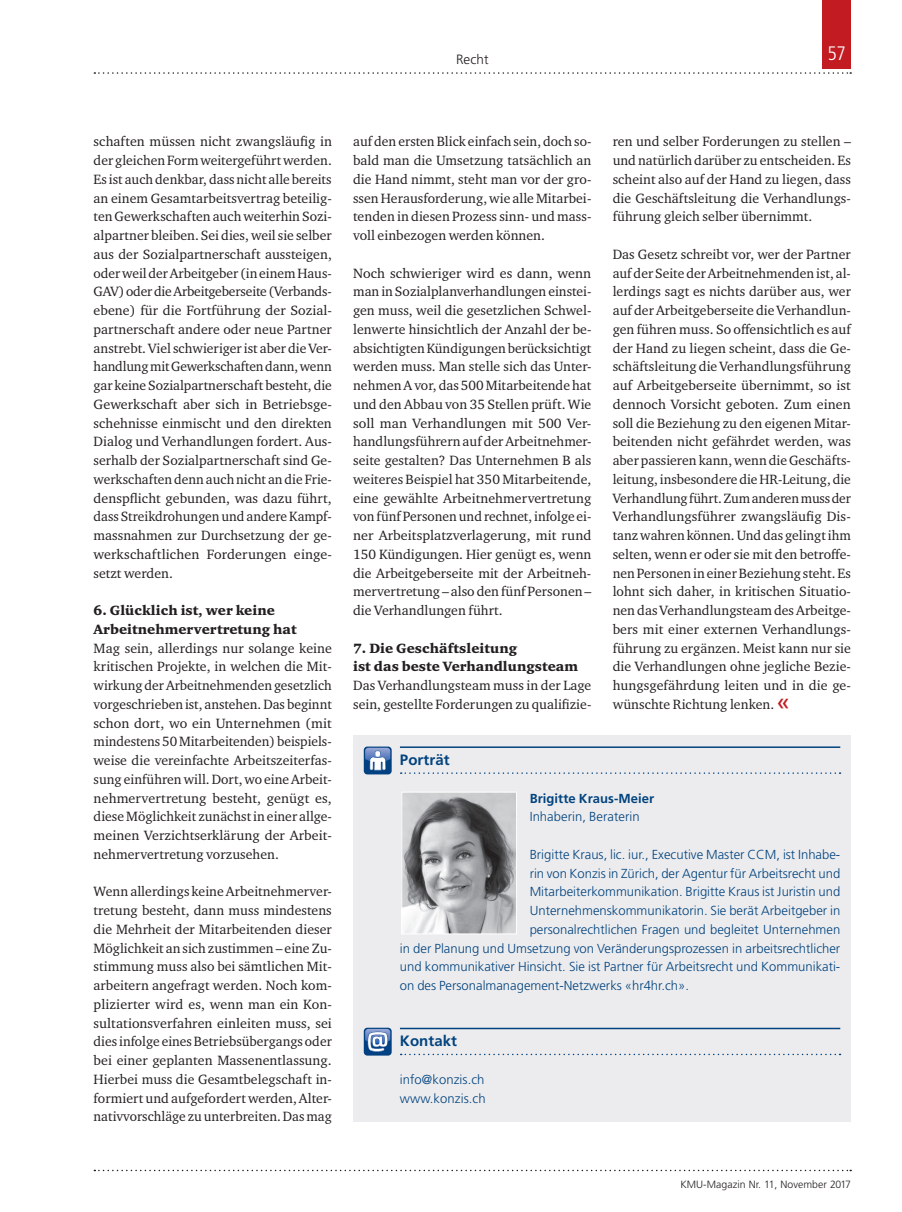
<style>
.page{position:relative;width:902px;height:1212px;background:#fff}
.page>*{position:absolute;margin:0;border:0;box-sizing:border-box;transform-origin:0 0}
.t1{font:300 condensed 19.5px "Frutiger LT Std";color:#fff}
.t2{font:700 15px "Frutiger LT Std";letter-spacing:.005em;color:#02437e}
.t3{font:13.8px/18.8px "Charter ITC Std";letter-spacing:.005em;color:#231f20;text-align:justify}
.t4{font:900 13.8px/18.8px "Charter ITC Std";letter-spacing:.005em;color:#231f20}
.t5{font:300 13.5px "Frutiger LT Std";letter-spacing:.005em;color:#231f20}
.t6{font:300 13.05px/18.8px "Frutiger LT Std";color:#02437e}
.t7{font:700 13.05px "Frutiger LT Std";letter-spacing:.005em;color:#02437e}
.t8{font:300 10.5px "Frutiger LT Std";letter-spacing:.005em;color:#231f20}
.s1{font-family:"Frutiger LT Std";font-size:24px;color:#c21c22}
</style>
<div class="page">
<svg style="left:94px;top:72px;width:757px;height:2px"></svg>
<svg style="left:94px;top:1170px;width:757px;height:1px"></svg>
<div style="left:822px;top:0;width:28px;height:68px;background:#c21c22"></div>
<div style="left:353px;top:735px;width:497px;height:386px;background:#ececee"></div>
<hr style="left:400px;top:746px;width:440px;height:2px;background:#02437e">
<svg style="left:400px;top:772px;width:440px;height:2px"></svg>
<hr style="left:400px;top:1028px;width:440px;height:1px;background:#02437e">
<svg style="left:400px;top:1054px;width:440px;height:1px"></svg>
<svg style="left:364px;top:746px;width:27px;height:28px"></svg>
<svg style="left:365px;top:748px;width:25px;height:22px"></svg>
<div style="left:364px;top:1028px;width:27px;height:27px;background:#014081;border-radius:4px"></div>
<svg style="left:365px;top:1029px;width:25px;height:22px"></svg>
<img style="left:403px;top:794px;width:112px;height:138px">
<div style="left:401px;top:792px;width:116px;height:142px;border:1px solid #fff"></div>
<p class="t5" style="left:456px;top:51px;width:34px">Recht</p>
<h1 class="t1" style="left:827px;top:42px;width:20px">57</h1>
<p class="t3" style="left:94px;top:132px;width:240px">schaften müssen nicht zwangsläufig in der gleichen Form weitergeführt werden.<br>Es ist auch denkbar, dass nicht alle bereits an einem Gesamtarbeitsvertrag beteilig&shy;ten Gewerkschaften auch weiterhin Sozi&shy;alpartner bleiben. Sei dies, weil sie selber aus der Sozialpartnerschaft aussteigen, oder weil der Arbeitgeber (in einem Haus-GAV) oder die Arbeitgeberseite (Verbands&shy;ebene) für die Fortführung der Sozial&shy;partnerschaft andere oder neue Partner anstrebt. Viel schwieriger ist aber die Ver&shy;handlung mit Gewerkschaften dann, wenn gar keine Sozialpartnerschaft besteht, die Gewerkschaft aber sich in Betriebsge&shy;schehnisse einmischt und den direkten Dialog und Verhandlungen fordert. Aus&shy;serhalb der Sozialpartnerschaft sind Ge&shy;werkschaften denn auch nicht an die Frie&shy;denspflicht gebunden, was dazu führt, dass Streikdrohungen und andere Kampf&shy;massnahmen zur Durchsetzung der ge&shy;werkschaftlichen Forderungen einge&shy;setzt werden.</p>
<p class="t4" style="left:94px;top:601px;width:205px">6. Glücklich ist, wer keine<br>Arbeitnehmervertretung hat</p>
<p class="t3" style="left:94px;top:638px;width:240px">Mag sein, allerdings nur solange keine kritischen Projekte, in welchen die Mit&shy;wirkung der Arbeitnehmenden gesetzlich vorgeschrieben ist, anstehen. Das beginnt schon dort, wo ein Unternehmen (mit mindestens 50 Mitarbeitenden) beispiels&shy;weise die vereinfachte Arbeitszeiterfas&shy;sung einführen will. Dort, wo eine Arbeit&shy;nehmervertretung besteht, genügt es, diese Möglichkeit zunächst in einer allge&shy;meinen Verzichtserklärung der Arbeit&shy;nehmervertretung vorzusehen.</p>
<p class="t3" style="left:94px;top:882px;width:240px">Wenn allerdings keine Arbeitnehmerver&shy;tretung besteht, dann muss mindestens die Mehrheit der Mitarbeitenden dieser Möglichkeit an sich zustimmen – eine Zu&shy;stimmung muss also bei sämtlichen Mit&shy;arbeitern angefragt werden. Noch kom&shy;plizierter wird es, wenn man ein Kon&shy;sultationsverfahren einleiten muss, sei dies infolge eines Betriebsübergangs oder bei einer geplanten Massenentlassung.<br>Hierbei muss die Gesamtbelegschaft in&shy;formiert und aufgefordert werden, Alter&shy;nativvorschläge zu unterbreiten. Das mag</p>
<p class="t3" style="left:353px;top:132px;width:240px">auf den ersten Blick einfach sein, doch so&shy;bald man die Umsetzung tatsächlich an die Hand nimmt, steht man vor der gro&shy;ssen Herausforderung, wie alle Mitarbei&shy;tenden in diesen Prozess sinn- und mass&shy;voll einbezogen werden können.</p>
<p class="t3" style="left:353px;top:263px;width:240px">Noch schwieriger wird es dann, wenn man in Sozialplanverhandlungen einstei&shy;gen muss, weil die gesetzlichen Schwel&shy;lenwerte hinsichtlich der Anzahl der be&shy;absichtigten Kündigungen berücksichtigt werden muss. Man stelle sich das Unter&shy;nehmen A vor, das 500 Mitarbeitende hat und den Abbau von 35 Stellen prüft. Wie soll man Verhandlungen mit 500 Ver&shy;handlungsführern auf der Arbeitnehmer&shy;seite gestalten? Das Unternehmen B als weiteres Beispiel hat 350 Mitarbeitende, eine gewählte Arbeitnehmervertretung von fünf Personen und rechnet, infolge ei&shy;ner Arbeitsplatzverlagerung, mit rund 150 Kündigungen. Hier genügt es, wenn die Arbeitgeberseite mit der Arbeitneh&shy;mervertretung – also den fünf Personen – die Verhandlungen führt.</p>
<p class="t4" style="left:353px;top:638px;width:226px">7. Die Geschäftsleitung<br>ist das beste Verhandlungsteam</p>
<p class="t3" style="left:353px;top:676px;width:240px">Das Verhandlungsteam muss in der Lage sein, gestellte Forderungen zu qualifizie-</p>
<p class="t2" style="left:400px;top:751px;width:51px">Porträt</p>
<p class="t3" style="left:612px;top:132px;width:240px">ren und selber Forderungen zu stellen – und natürlich darüber zu entscheiden. Es scheint also auf der Hand zu liegen, dass die Geschäftsleitung die Verhandlungs&shy;führung gleich selber übernimmt.</p>
<p class="t3" style="left:612px;top:244px;width:240px">Das Gesetz schreibt vor, wer der Partner auf der Seite der Arbeitnehmenden ist, al&shy;lerdings sagt es nichts darüber aus, wer auf der Arbeitgeberseite die Verhandlun&shy;gen führen muss. So offensichtlich es auf der Hand zu liegen scheint, dass die Ge&shy;schäftsleitung die Verhandlungsführung auf Arbeitgeberseite übernimmt, so ist dennoch Vorsicht geboten. Zum einen soll die Beziehung zu den eigenen Mitar&shy;beitenden nicht gefährdet werden, was aber passieren kann, wenn die Geschäfts&shy;leitung, insbesondere die HR-Leitung, die Verhandlung führt. Zum anderen muss der Verhandlungsführer zwangsläufig Dis&shy;tanz wahren können. Und das gelingt ihm selten, wenn er oder sie mit den betroffe&shy;nen Personen in einer Beziehung steht. Es lohnt sich daher, in kritischen Situatio&shy;nen das Verhandlungsteam des Arbeitge&shy;bers mit einer externen Verhandlungs&shy;führung zu ergänzen. Meist kann nur sie die Verhandlungen ohne jegliche Bezie&shy;hungsgefährdung leiten und in die ge&shy;wünschte Richtung lenken. <span class="s1">«</span></p>
<p class="t7" style="left:529px;top:790px;width:126px">Brigitte Kraus-Meier</p>
<p class="t6" style="left:529px;top:808px;width:111px">Inhaberin, Beraterin</p>
<p class="t6" style="left:529px;top:845px;width:312px">Brigitte Kraus, lic. iur., Executive Master CCM, ist Inhabe-</p>
<p class="t6" style="left:529px;top:864px;width:312px">rin von Konzis in Zürich, der Agentur für Arbeitsrecht und</p>
<p class="t6" style="left:529px;top:883px;width:312px">Mitarbeiterkommunikation. Brigitte Kraus ist Juristin und</p>
<p class="t6" style="left:529px;top:901px;width:312px">Unternehmenskommunikatorin. Sie berät Arbeitgeber in</p>
<p class="t6" style="left:529px;top:920px;width:312px">personalrechtlichen Fragen und begleitet Unternehmen</p>
<p class="t6" style="left:400px;top:939px;width:442px">in der Planung und Umsetzung von Veränderungsprozessen in arbeitsrechtlicher</p>
<p class="t6" style="left:400px;top:958px;width:442px">und kommunikativer Hinsicht. Sie ist Partner für Arbeitsrecht und Kommunikati-</p>
<p class="t6" style="left:400px;top:976px;width:290px">on des Personalmanagement-Netzwerks «hr4hr.ch».</p>
<p class="t2" style="left:400px;top:1032px;width:59px">Kontakt</p>
<p class="t6" style="left:400px;top:1070px;width:87px">info@konzis.ch www.konzis.ch</p>
<p class="t8" style="left:680px;top:1178px;width:172px">KMU-Magazin Nr. 11, November 2017</p>
</div>
